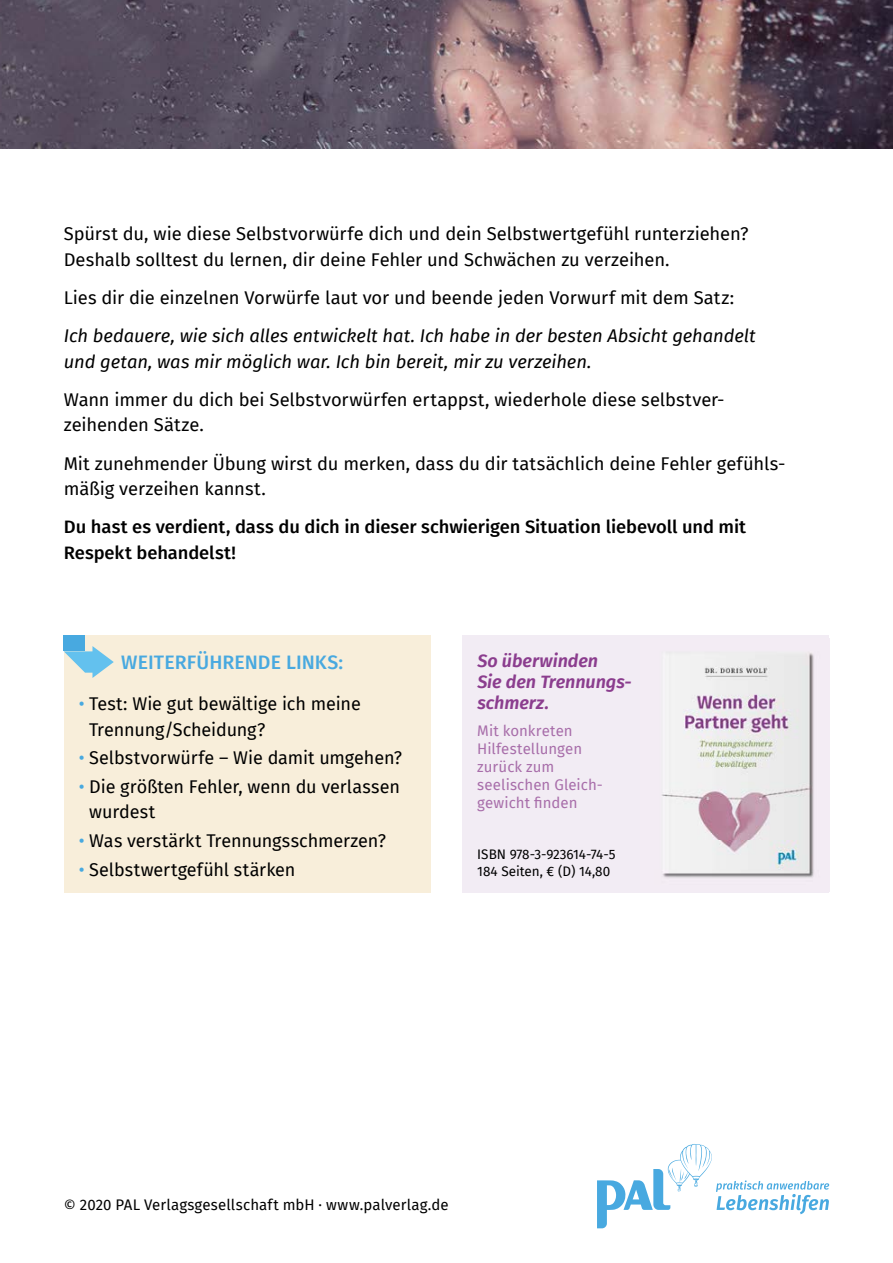
<style>
.page{position:relative;width:893px;height:1263px;background:#fff}
.page>*{position:absolute;margin:0;border:0;box-sizing:border-box;transform-origin:0 0}
.t1{font:500 19.5px "Fira Sans";letter-spacing:.005em;color:#48a9e0}
.t2{font:18px/25.5px "Fira Sans";letter-spacing:-.005em;color:#000}
.t3{font:italic 18px/25.5px "Fira Sans";letter-spacing:-.005em;color:#000}
.t4{font:500 18px/25.5px "Fira Sans";letter-spacing:-.005em;color:#000}
.t5{font:italic 600 18px/21px "Fira Sans";color:#8b3d8e}
.t6{font:15px/18px "Fira Sans";letter-spacing:.005em;color:#a86eaa}
.t7{font:15px "Fira Sans";letter-spacing:.005em;color:#000}
.t8{font:13.5px/16.5px "Fira Sans";color:#000}
.s1{color:#48a9e0}
</style>
<div class="page">
<svg style="left:597px;top:1144px;width:232px;height:84px"></svg>
<img style="left:0;top:0;width:893px;height:149px">
<div style="left:462px;top:635px;width:367px;height:258px;background:#f2ecf4"></div>
<img style="left:662px;top:653px;width:152px;height:225px">
<div style="left:64px;top:635px;width:367px;height:258px;background:#f8eeda"></div>
<svg style="left:64px;top:646px;width:50px;height:32px"></svg>
<div style="left:64px;top:635px;width:21px;height:16px;background:#48a9e0"></div>
<p class="t2" style="left:64px;top:221px;width:686px">Spürst du, wie diese Selbstvorwürfe dich und dein Selbstwertgefühl runterziehen?<br>Deshalb solltest du lernen, dir deine Fehler und Schwächen zu verzeihen.</p>
<p class="t2" style="left:64px;top:284px;width:672px">Lies dir die einzelnen Vorwürfe laut vor und beende jeden Vorwurf mit dem Satz:</p>
<p class="t3" style="left:64px;top:323px;width:693px">Ich bedauere, wie sich alles entwickelt hat. Ich habe in der besten Absicht gehandelt und getan, was mir möglich war. Ich bin bereit, mir zu verzeihen.</p>
<p class="t2" style="left:64px;top:386px;width:662px">Wann immer du dich bei Selbstvorwürfen ertappst, wiederhole diese selbstver&shy;zeihenden Sätze.</p>
<p class="t2" style="left:64px;top:450px;width:723px">Mit zunehmender Übung wirst du merken, dass du dir tatsächlich deine Fehler gefühls&shy;mäßig verzeihen kannst.</p>
<p class="t4" style="left:64px;top:513px;width:684px">Du hast es verdient, dass du dich in dieser schwierigen Situation liebevoll und mit<br>Respekt behandelst!</p>
<p class="t1" style="left:121px;top:646px;width:223px">WEITERFÜHRENDE LINKS:</p>
<p class="t2" style="left:89px;top:690px;width:273px;text-indent:-11px"><span class="s1">•</span> Test: Wie gut bewältige ich meine<br>Trennung/Scheidung?</p>
<p class="t2" style="left:79px;top:745px;width:325px"><span class="s1">•</span> Selbstvorwürfe – Wie damit umgehen?</p>
<p class="t2" style="left:89px;top:773px;width:312px;text-indent:-11px"><span class="s1">•</span> Die größten Fehler, wenn du verlassen wurdest</p>
<p class="t2" style="left:79px;top:828px;width:309px"><span class="s1">•</span> Was verstärkt Trennungsschmerzen?</p>
<p class="t2" style="left:79px;top:856px;width:218px"><span class="s1">•</span> Selbstwertgefühl stärken</p>
<p class="t5" style="left:477px;top:649px;width:156px">So überwinden<br>Sie den Trennungs&shy;schmerz.</p>
<p class="t6" style="left:477px;top:721px;width:127px">Mit konkreten<br>Hilfestellungen zurück zum seelischen Gleich&shy;gewicht finden</p>
<p class="t8" style="left:477px;top:846px;width:140px">ISBN 978-3-923614-74-5<br>184 Seiten, € (D) 14,80</p>
<p class="t7" style="left:64px;top:1193px;width:386px">© 2020 PAL Verlagsgesellschaft mbH · www.palverlag.de</p>
</div>
